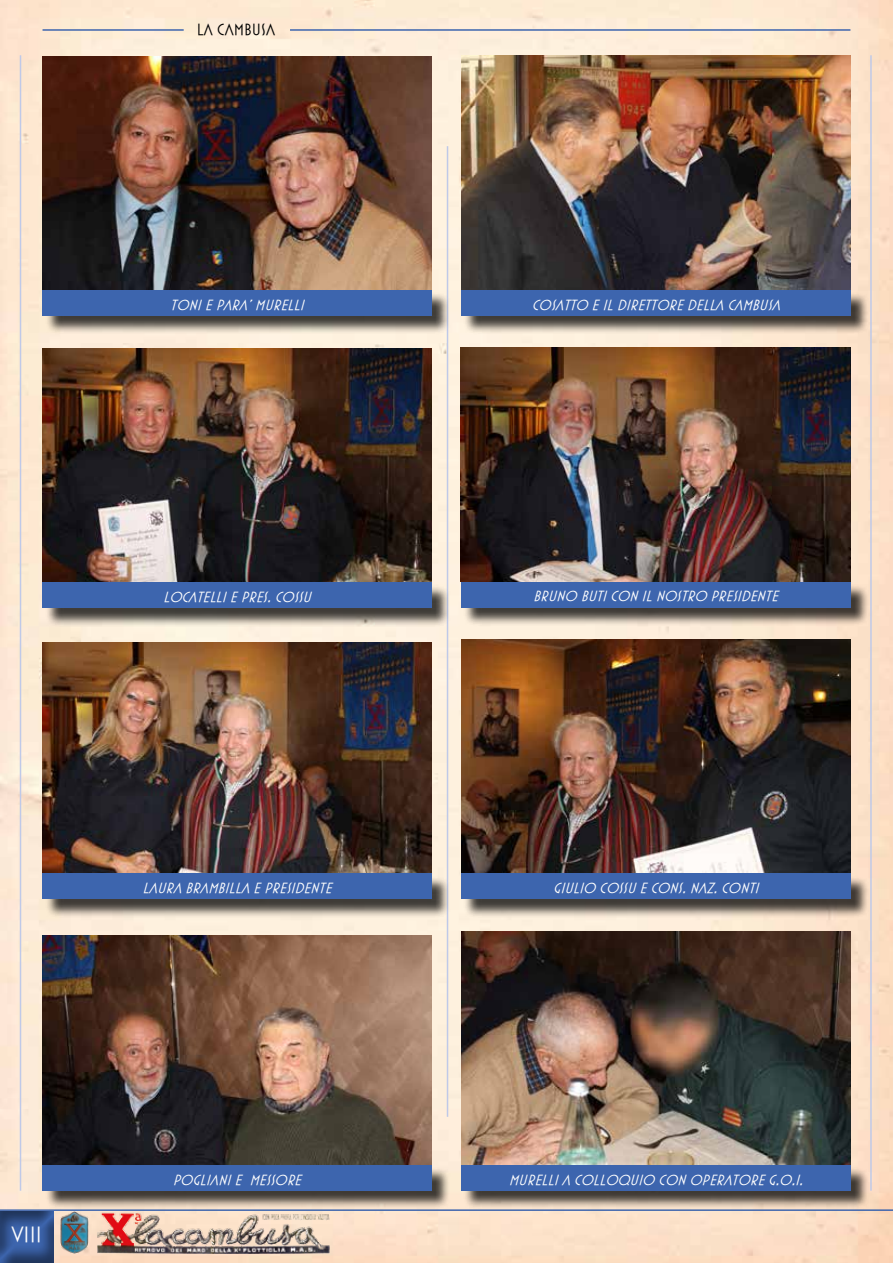
<style>
.page{position:relative;width:893px;height:1263px;background:#fff}
.page>*{position:absolute;margin:0;border:0;box-sizing:border-box;transform-origin:0 0}
.t1{font:22.5px "Mostra Three";color:#fff}
.t2{font:16.5px "Mostra Three";color:#000}
.t3{font:italic 15px "Mostra Three";color:#fff}
</style>
<div class="page">
<img style="left:0;top:0;width:893px;height:1263px">
<hr style="left:0;top:1209px;width:893px;height:2px;background:#3d65ae">
<img style="left:96px;top:1211px;width:236px;height:42px">
<img style="left:67px;top:1211px;width:22px;height:42px">
<div style="left:0;top:1209px;width:67px;height:54px;background:#000;opacity:.5"></div>
<hr style="left:290px;top:29px;width:560px;height:2px;background:#3d65ae">
<hr style="left:43px;top:29px;width:141px;height:2px;background:#3d65ae">
<hr style="left:447px;top:146px;width:1px;height:971px;background:#bfc9e8">
<hr style="left:870px;top:55px;width:2px;height:1136px;background:#bfc9e8">
<hr style="left:20px;top:55px;width:1px;height:1136px;background:#bfc9e8">
<div style="left:45px;top:292px;width:405px;height:43px;background:#000;opacity:.75"></div>
<div style="left:43px;top:290px;width:389px;height:26px;background:#3d65ae"></div>
<img style="left:43px;top:56px;width:389px;height:234px">
<div style="left:464px;top:292px;width:405px;height:43px;background:#000;opacity:.75"></div>
<div style="left:461px;top:290px;width:389px;height:26px;background:#3d65ae"></div>
<img style="left:461px;top:56px;width:389px;height:234px">
<img style="left:461px;top:348px;width:389px;height:233px">
<div style="left:463px;top:584px;width:406px;height:42px;background:#000;opacity:.75"></div>
<div style="left:461px;top:582px;width:389px;height:25px;background:#3d65ae"></div>
<img style="left:43px;top:348px;width:389px;height:234px">
<div style="left:45px;top:585px;width:405px;height:42px;background:#000;opacity:.75"></div>
<div style="left:43px;top:583px;width:389px;height:25px;background:#3d65ae"></div>
<img style="left:461px;top:639px;width:389px;height:234px">
<div style="left:464px;top:876px;width:405px;height:42px;background:#000;opacity:.75"></div>
<div style="left:461px;top:873px;width:389px;height:26px;background:#3d65ae"></div>
<img style="left:43px;top:642px;width:389px;height:231px">
<div style="left:45px;top:876px;width:405px;height:42px;background:#000;opacity:.75"></div>
<div style="left:43px;top:873px;width:389px;height:26px;background:#3d65ae"></div>
<img style="left:461px;top:931px;width:389px;height:234px">
<div style="left:464px;top:1167px;width:405px;height:42px;background:#000;opacity:.75"></div>
<div style="left:461px;top:1165px;width:389px;height:26px;background:#3d65ae"></div>
<img style="left:43px;top:935px;width:389px;height:230px">
<div style="left:45px;top:1167px;width:405px;height:42px;background:#000;opacity:.75"></div>
<div style="left:43px;top:1165px;width:389px;height:26px;background:#3d65ae"></div>
<p class="t2" style="left:197px;top:20px;width:80px">LA CAMBUSA</p>
<p class="t3" style="left:170px;top:296px;width:139px">TONIEPARA’MURELLI</p>
<p class="t3" style="left:532px;top:296px;width:254px">COSATTO EILDIRETTOREDELLA CAMBUSA</p>
<p class="t3" style="left:163px;top:589px;width:154px">LOCATELLIEPRES.COSSU</p>
<p class="t3" style="left:533px;top:588px;width:251px">BRUNO BUTICON ILNOSTRO PRESIDENTE</p>
<p class="t3" style="left:143px;top:880px;width:195px">LAURA BRAMBILLA EPRESIDENTE</p>
<p class="t3" style="left:553px;top:880px;width:211px">GIULIO COSSU ECONS.NAZ.CONTI</p>
<h1 class="t1" style="left:11px;top:1222px;width:32px">VIII</h1>
<p class="t3" style="left:173px;top:1171px;width:134px">POGLIANIE MESSORE</p>
<p class="t3" style="left:509px;top:1171px;width:300px">MURELLIA COLLOQUIO CON OPERATOREG.O.I.</p>
</div>
